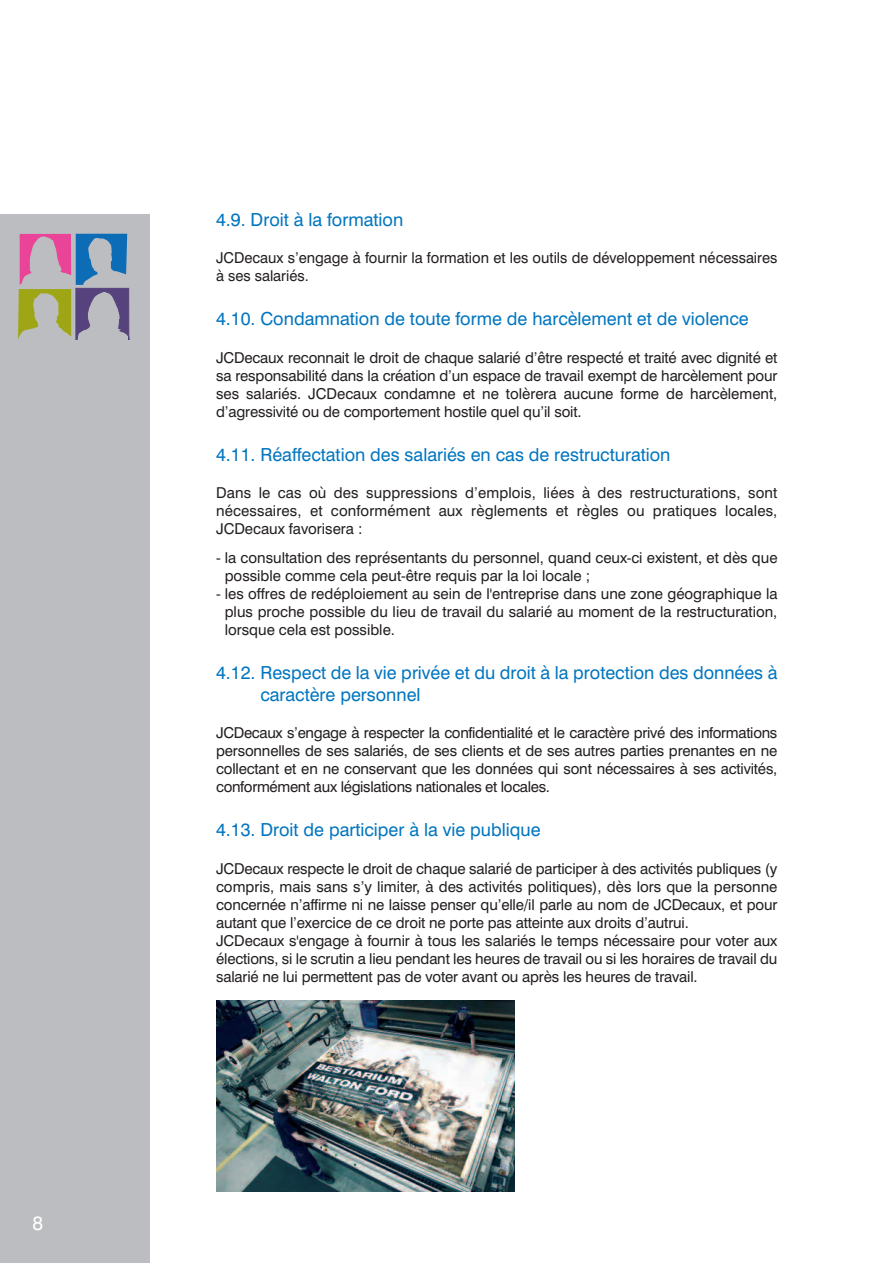
<style>
.page{position:relative;width:893px;height:1263px;background:#fff}
.page>*{position:absolute;margin:0;border:0;box-sizing:border-box;transform-origin:0 0}
.t1{font:19.5px "Swiss 721 BT";color:#fff}
.t2{font:18px/21.6px "Swiss 721 BT";color:#0075bf}
.t3{font:15px/18px "Swiss 721 BT";letter-spacing:-.005em;color:#231f20;text-align:justify}
</style>
<div class="page">
<div style="left:0;top:214px;width:150px;height:1049px;background:#bcbdc0"></div>
<svg style="left:18px;top:234px;width:111px;height:106px"></svg>
<img style="left:217px;top:1000px;width:297px;height:192px">
<h1 class="t1" style="left:32px;top:1216px;width:12px">8</h1>
<p class="t2" style="left:216px;top:210px;width:189px">4.9. Droit à la formation</p>
<p class="t3" style="left:216px;top:250px;width:563px">JCDecaux s’engage à fournir la formation et les outils de développement nécessaires à ses salariés.</p>
<p class="t2" style="left:216px;top:310px;width:534px">4.10. Condamnation de toute forme de harcèlement et de violence</p>
<p class="t3" style="left:216px;top:350px;width:563px">JCDecaux reconnait le droit de chaque salarié d’être respecté et traité avec dignité et sa responsabilité dans la création d’un espace de travail exempt de harcèlement pour ses salariés. JCDecaux condamne et ne tolèrera aucune forme de harcèlement, d’agressivité ou de comportement hostile quel qu’il soit.</p>
<p class="t2" style="left:216px;top:445px;width:456px">4.11. Réaffectation des salariés en cas de restructuration</p>
<p class="t3" style="left:216px;top:485px;width:563px">Dans le cas où des suppressions d’emplois, liées à des restructurations, sont nécessaires, et conformément aux règlements et règles ou pratiques locales, JCDecaux favorisera :</p>
<p class="t3" style="left:225px;top:550px;width:554px;text-indent:-9px">- la consultation des représentants du personnel, quand ceux-ci existent, et dès que possible comme cela peut-être requis par la loi locale ;</p>
<p class="t3" style="left:225px;top:586px;width:554px;text-indent:-9px">- les offres de redéploiement au sein de l'entreprise dans une zone géographique la plus proche possible du lieu de travail du salarié au moment de la restructuration, lorsque cela est possible.</p>
<p class="t2" style="left:260px;top:663px;width:519px;text-indent:-44px">4.12. Respect de la vie privée et du droit à la protection des données à caractère personnel</p>
<p class="t3" style="left:216px;top:725px;width:563px">JCDecaux s’engage à respecter la confidentialité et le caractère privé des informations personnelles de ses salariés, de ses clients et de ses autres parties prenantes en ne collectant et en ne conservant que les données qui sont nécessaires à ses activités, conformément aux législations nationales et locales.</p>
<p class="t2" style="left:216px;top:821px;width:326px">4.13. Droit de participer à la vie publique</p>
<p class="t3" style="left:216px;top:861px;width:563px;text-align:left">JCDecaux respecte le droit de chaque salarié de participer à des activités publiques (y compris, mais sans s’y limiter, à des activités politiques), dès lors que la personne concernée n’affirme ni ne laisse penser qu’elle/il parle au nom de JCDecaux, et pour autant que l’exercice de ce droit ne porte pas atteinte aux droits d’autrui.<br>JCDecaux s'engage à fournir à tous les salariés le temps nécessaire pour voter aux élections, si le scrutin a lieu pendant les heures de travail ou si les horaires de travail du salarié ne lui permettent pas de voter avant ou après les heures de travail.</p>
</div>
